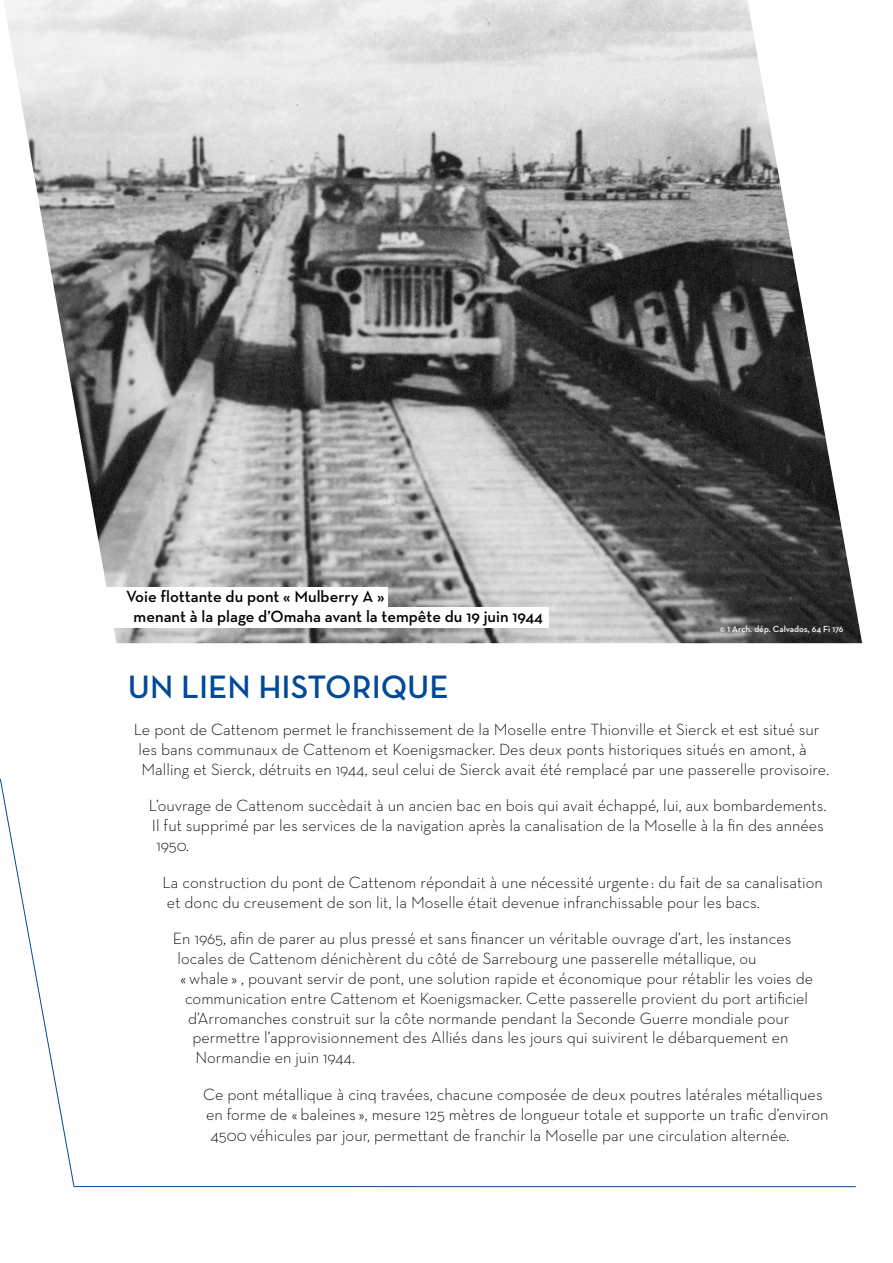
<style>
.page{position:relative;width:893px;height:1263px;background:#fff}
.page>*{position:absolute;margin:0;border:0;box-sizing:border-box;transform-origin:0 0}
.t1{font:600 33px "Neutra Text";color:#004a97}
.t2{font:300 16.5px/19.8px "Neutra Text";color:#000}
.t3{font:600 16.5px/19.8px "Neutra Text";color:#000}
.t4{font:600 9px "Neutra Text";color:#fff}
</style>
<div class="page">
<img style="left:4px;top:0;width:858px;height:643px">
<svg style="left:0;top:779px;width:75px;height:408px"></svg>
<hr style="left:74px;top:1186px;width:782px;height:1px;background:#004a97">
<div style="left:85px;top:587px;width:303px;height:21px;background:#fff"></div>
<div style="left:85px;top:607px;width:464px;height:20px;background:#fff"></div>
<p class="t3" style="left:134px;top:586px;width:411px;text-indent:-8px">Voie flottante du pont « Mulberry A »<br>menant à la plage d’Omaha avant la tempête du 19 juin 1944</p>
<p class="t4" style="left:720px;top:623px;width:125px">© 1 Arch. dép. Calvados, 64 Fi 176</p>
<h1 class="t1" style="left:128px;top:667px;width:322px">UN LIEN HISTORIQUE</h1>
<p class="t2" style="left:134px;top:719px;width:697px">Le pont de Cattenom permet le franchissement de la Moselle entre Thionville et Sierck et est situé sur les bans communaux de Cattenom et Koenigsmacker. Des deux ponts historiques situés en amont, à<br>Malling et Sierck, détruits en 1944, seul celui de Sierck avait été remplacé par une passerelle provisoire.</p>
<p class="t2" style="left:149px;top:795px;width:679px">L’ouvrage de Cattenom succèdait à un ancien bac en bois qui avait échappé, lui, aux bombardements.<br>Il fut supprimé par les services de la navigation après la canalisation de la Moselle à la fin des années<br>1950.</p>
<p class="t2" style="left:162px;top:872px;width:662px">La construction du pont de Cattenom répondait à une nécessité urgente: du fait de sa canalisation et donc du creusement de son lit, la Moselle était devenue infranchissable pour les bacs.</p>
<p class="t2" style="left:173px;top:928px;width:620px">En 1965, afin de parer au plus pressé et sans financer un véritable ouvrage d’art, les instances</p>
<p class="t2" style="left:177px;top:948px;width:581px">locales de Cattenom dénichèrent du côté de Sarrebourg une passerelle métallique, ou</p>
<p class="t2" style="left:180px;top:968px;width:634px">« whale » , pouvant servir de pont, une solution rapide et économique pour rétablir les voies de</p>
<p class="t2" style="left:185px;top:988px;width:625px">communication entre Cattenom et Koenigsmacker. Cette passerelle provient du port artificiel</p>
<p class="t2" style="left:188px;top:1008px;width:603px">d’Arromanches construit sur la côte normande pendant la Seconde Guerre mondiale pour</p>
<p class="t2" style="left:192px;top:1027px;width:597px">permettre l’approvisionnement des Alliés dans les jours qui suivirent le débarquement en</p>
<p class="t2" style="left:196px;top:1047px;width:161px">Normandie en juin 1944.</p>
<p class="t2" style="left:203px;top:1084px;width:627px">Ce pont métallique à cinq travées, chacune composée de deux poutres latérales métalliques en forme de « baleines », mesure 125 mètres de longueur totale et supporte un trafic d’environ</p>
<p class="t2" style="left:211px;top:1125px;width:580px">4500 véhicules par jour, permettant de franchir la Moselle par une circulation alternée.</p>
</div>
